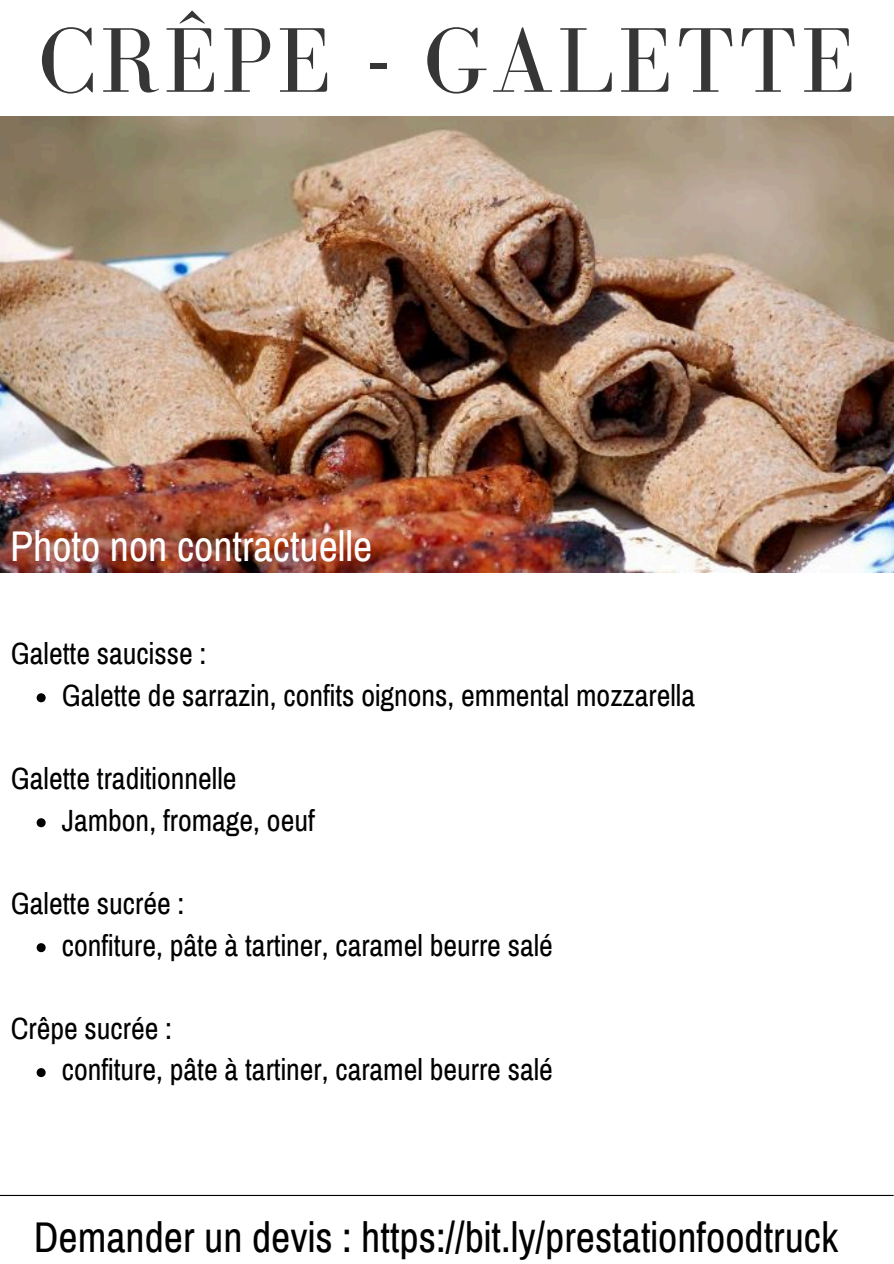
<style>
.page{position:relative;width:894px;height:1264px;background:#fff}
.page>*{position:absolute;margin:0;border:0;box-sizing:border-box;transform-origin:0 0}
.t1{font:94.5px "Bodoni FLF";letter-spacing:.04em;color:#373636}
.t2{font:42px "Archivo Narrow";color:#000}
.t3{font:42px "Archivo Narrow";color:#fff}
.t4{font:30px "Archivo Narrow";color:#000}
</style>
<div class="page">
<img style="left:0;top:116px;width:893px;height:456px">
<hr style="left:0;top:1194px;width:893px;height:1px;background:#000">
<svg style="left:37px;top:693px;width:9px;height:9px"></svg>
<svg style="left:37px;top:818px;width:9px;height:9px"></svg>
<svg style="left:37px;top:943px;width:9px;height:9px"></svg>
<svg style="left:37px;top:1068px;width:9px;height:9px"></svg>
<p class="t1" style="left:38px;top:9px;width:818px">CRÊPE - GALETTE</p>
<p class="t3" style="left:10px;top:523px;width:363px">Photo non contractuelle</p>
<h2 class="t4" style="left:11px;top:637px;width:197px">Galette saucisse :</h2>
<p class="t4" style="left:62px;top:679px;width:634px">Galette de sarrazin, confits oignons, emmental mozzarella</p>
<p class="t4" style="left:11px;top:762px;width:227px">Galette traditionnelle</p>
<p class="t4" style="left:62px;top:804px;width:254px">Jambon, fromage, oeuf</p>
<p class="t4" style="left:11px;top:887px;width:175px">Galette sucrée :</p>
<p class="t4" style="left:62px;top:929px;width:492px">confiture, pâte à tartiner, caramel beurre salé</p>
<p class="t4" style="left:11px;top:1012px;width:163px">Crêpe sucrée :</p>
<p class="t4" style="left:62px;top:1054px;width:492px">confiture, pâte à tartiner, caramel beurre salé</p>
<p class="t2" style="left:34px;top:1214px;width:805px">Demander un devis : https://bit.ly/prestationfoodtruck</p>
</div>
